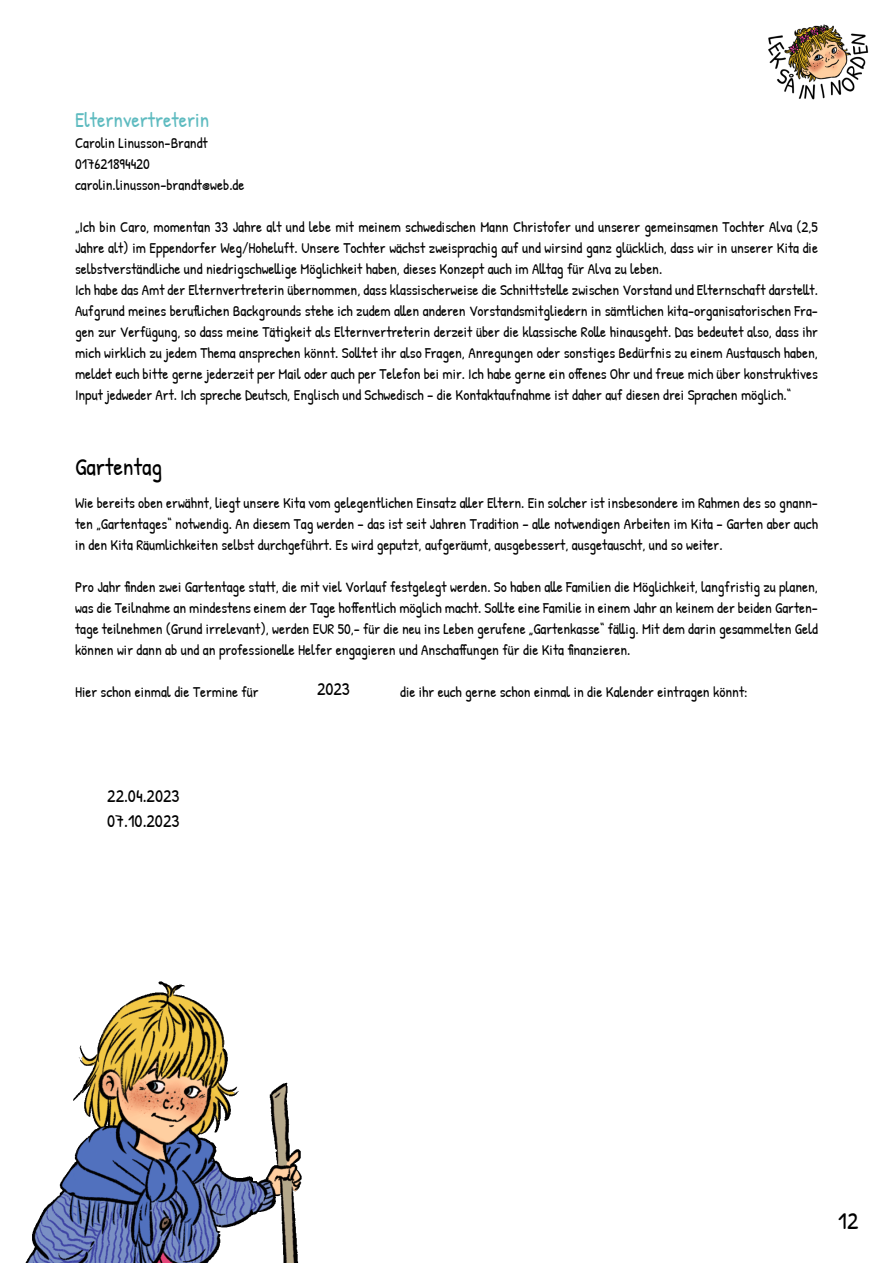
<style>
.page{position:relative;width:893px;height:1263px;background:#fff}
.page>*{position:absolute;margin:0;border:0;box-sizing:border-box;transform-origin:0 0}
.Große_Überschrift{font:24px "Patrick Hand";color:#000}
.Überschrift{font:21px "Patrick Hand";color:#5ebbc0}
.t1{font:18px "Patrick Hand";color:#000}
.Lauftext_neu{font:15px/21px "Patrick Hand";color:#000;text-align:justify}
.Lauftext{font:15px "Patrick Hand";color:#000}
</style>
<div class="page">
<img style="left:25px;top:981px;width:277px;height:282px">
<img style="left:768px;top:24px;width:101px;height:76px">
<p class="Überschrift" style="left:75px;top:105px;width:136px">Elternvertreterin</p>
<p class="Lauftext" style="left:75px;top:132px;width:134px">Carolin Linusson-Brandt</p>
<p class="Lauftext" style="left:75px;top:153px;width:77px">017621894420</p>
<p class="Lauftext" style="left:75px;top:174px;width:171px">carolin.linusson-brandt@web.de</p>
<p class="Lauftext_neu" style="left:75px;top:216px;width:744px">„Ich bin Caro, momentan 33 Jahre alt und lebe mit meinem schwedischen Mann Christofer und unserer gemeinsamen Tochter Alva (2,5<br>Jahre alt) im Eppendorfer Weg/Hoheluft. Unsere Tochter wächst zweisprachig auf und wirsind ganz glücklich, dass wir in unserer Kita die selbstverständliche und niedrigschwellige Möglichkeit haben, dieses Konzept auch im Alltag für Alva zu leben.</p>
<p class="Lauftext_neu" style="left:75px;top:279px;width:744px">Ich habe das Amt der Elternvertreterin übernommen, dass klassischerweise die Schnittstelle zwischen Vorstand und Elternschaft darstellt.<br>Aufgrund meines beruflichen Backgrounds stehe ich zudem allen anderen Vorstandsmitgliedern in sämtlichen kita-organisatorischen Fra&shy;gen zur Verfügung, so dass meine Tätigkeit als Elternvertreterin derzeit über die klassische Rolle hinausgeht. Das bedeutet also, dass ihr mich wirklich zu jedem Thema ansprechen könnt. Solltet ihr also Fragen, Anregungen oder sonstiges Bedürfnis zu einem Austausch haben, meldet euch bitte gerne jederzeit per Mail oder auch per Telefon bei mir. Ich habe gerne ein offenes Ohr und freue mich über konstruktives Input jedweder Art. Ich spreche Deutsch, Englisch und Schwedisch – die Kontaktaufnahme ist daher auf diesen drei Sprachen möglich.“</p>
<p class="Große_Überschrift" style="left:75px;top:449px;width:89px">Gartentag</p>
<p class="Lauftext_neu" style="left:75px;top:492px;width:744px">Wie bereits oben erwähnt, liegt unsere Kita vom gelegentlichen Einsatz aller Eltern. Ein solcher ist insbesondere im Rahmen des so gnann&shy;ten „Gartentages“ notwendig. An diesem Tag werden – das ist seit Jahren Tradition – alle notwendigen Arbeiten im Kita – Garten aber auch in den Kita Räumlichkeiten selbst durchgeführt. Es wird geputzt, aufgeräumt, ausgebessert, ausgetauscht, und so weiter.</p>
<p class="Lauftext_neu" style="left:75px;top:576px;width:744px">Pro Jahr finden zwei Gartentage statt, die mit viel Vorlauf festgelegt werden. So haben alle Familien die Möglichkeit, langfristig zu planen, was die Teilnahme an mindestens einem der Tage hoffentlich möglich macht. Sollte eine Familie in einem Jahr an keinem der beiden Garten&shy;tage teilnehmen (Grund irrelevant), werden EUR 50,- für die neu ins Leben gerufene „Gartenkasse“ fällig. Mit dem darin gesammelten Geld können wir dann ab und an professionelle Helfer engagieren und Anschaffungen für die Kita finanzieren.</p>
<p class="Lauftext" style="left:75px;top:681px;width:185px">Hier schon einmal die Termine für</p>
<p class="Lauftext" style="left:400px;top:681px;width:349px">die ihr euch gerne schon einmal in die Kalender eintragen könnt:</p>
<p class="t1" style="left:317px;top:676px;width:34px">2023</p>
<p class="t1" style="left:107px;top:783px;width:74px">22.04.2023</p>
<p class="t1" style="left:107px;top:808px;width:74px">07.10.2023</p>
<p class="Große_Überschrift" style="left:838px;top:1204px;width:21px">12</p>
</div>
